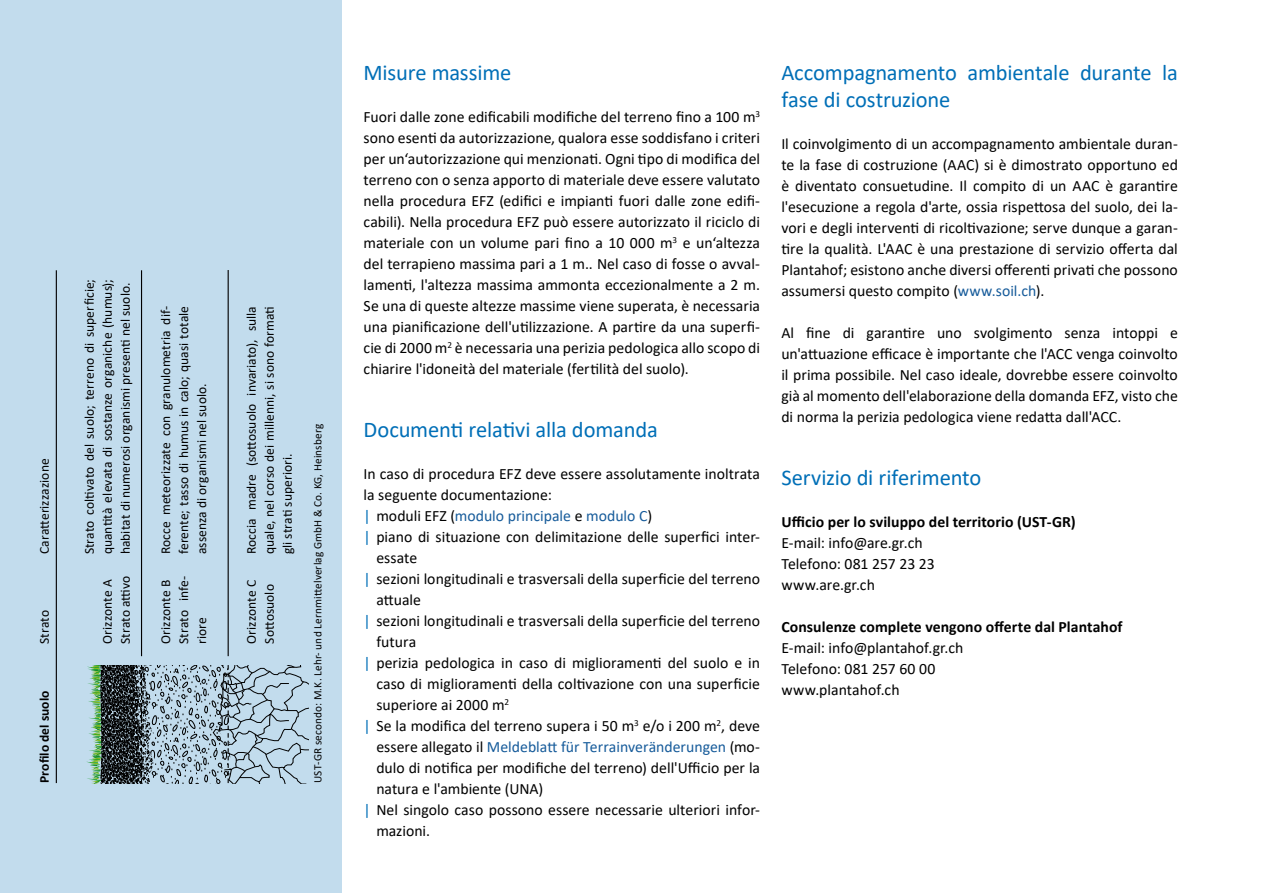
<style>
.page{position:relative;width:1263px;height:893px;background:#fff}
.page>*{position:absolute;margin:0;border:0;box-sizing:border-box;transform-origin:0 0}
.Head_01{font:22.5px/27px "Calibri";letter-spacing:-.01em;color:#006fb7}
.t1{font:15.75px/21px "Calibri";color:#000}
.t2{font:15.75px "Calibri";color:#165b9a}
.Tabelle_Bodenprofil{font:13.5px/18px "Calibri";letter-spacing:.005em;color:#000;text-align:justify}
.Tabelle_Bodenprofil-2{font:700 13.5px "Calibri";letter-spacing:.01em;color:#000}
.Unterschrift{font:11.25px "Calibri";letter-spacing:.015em;color:#000}
.s1{color:#006fb7}
.s2{color:#000}
.s3{color:#165b9a}
.s4{font-weight:700}
</style>
<div class="page">
<div style="left:0;top:0;width:342px;height:893px;background:#c2dced"></div>
<hr style="left:141px;top:270px;width:1px;height:386px;background:#000">
<hr style="left:228px;top:270px;width:1px;height:386px;background:#000">
<hr style="left:56px;top:270px;width:1px;height:513px;background:#000">
<svg style="left:86px;top:665px;width:223px;height:118px"></svg>
<p class="Tabelle_Bodenprofil" style="left:35px;top:554px;width:97px;rotate:-90deg">Caratterizzazione</p>
<p class="Tabelle_Bodenprofil" style="left:35px;top:644px;width:35px;rotate:-90deg">Strato</p>
<p class="Tabelle_Bodenprofil-2" style="left:35px;top:783px;width:94px;rotate:-90deg">Profilo del suolo</p>
<p class="Tabelle_Bodenprofil" style="left:80px;top:554px;width:277px;rotate:-90deg">Strato coltivato del suolo; terreno di superficie; quantità elevata di sostanze organiche (humus); habitat di numerosi organismi presenti nel suolo.</p>
<p class="Tabelle_Bodenprofil" style="left:156px;top:554px;width:250px;rotate:-90deg">Rocce meteorizzate con granulometria dif&shy;ferente; tasso di humus in calo; quasi totale assenza di organismi nel suolo.</p>
<p class="Tabelle_Bodenprofil" style="left:242px;top:554px;width:250px;rotate:-90deg">Roccia madre (sottosuolo invariato), sulla quale, nel corso dei millenni, si sono formati gli strati superiori.</p>
<p class="Tabelle_Bodenprofil" style="left:98px;top:644px;width:66px;rotate:-90deg">Orizzonte A</p>
<p class="Tabelle_Bodenprofil" style="left:116px;top:644px;width:70px;rotate:-90deg">Strato attivo</p>
<p class="Tabelle_Bodenprofil" style="left:156px;top:644px;width:65px;rotate:-90deg">Orizzonte B</p>
<p class="Tabelle_Bodenprofil" style="left:174px;top:644px;width:70px;rotate:-90deg">Strato infe&shy;riore</p>
<p class="Tabelle_Bodenprofil" style="left:242px;top:644px;width:65px;rotate:-90deg">Orizzonte C</p>
<p class="Tabelle_Bodenprofil" style="left:260px;top:644px;width:61px;rotate:-90deg">Sottosuolo</p>
<p class="Unterschrift" style="left:310px;top:783px;width:361px;rotate:-90deg">UST-GR secondo: M.K. Lehr- und Lernmittelverlag GmbH &amp; Co. KG, Heinsberg</p>
<p class="Head_01" style="left:364px;top:58px;width:149px">Misure massime</p>
<p class="t1" style="left:364px;top:106px;width:398px;text-align:justify">Fuori dalle zone edificabili modifiche del terreno fino a 100 m<sup>3 </sup>sono esenti da autorizzazione, qualora esse soddisfano i criteri per un‘autorizzazione qui menzionati. Ogni tipo di modifica del terreno con o senza apporto di materiale deve essere valutato nella procedura EFZ (edifici e impianti fuori dalle zone edifi&shy;cabili). Nella procedura EFZ può essere autorizzato il riciclo di materiale con un volume pari fino a 10 000 m<sup>3</sup> e un‘altezza del terrapieno massima pari a 1 m.. Nel caso di fosse o avval&shy;lamenti, l'altezza massima ammonta eccezionalmente a 2 m.<br>Se una di queste altezze massime viene superata, è necessaria una pianificazione dell'utilizzazione. A partire da una superfi&shy;cie di 2000 m<sup>2</sup> è necessaria una perizia pedologica allo scopo di chiarire l'idoneità del materiale (fertilità del suolo).</p>
<p class="Head_01" style="left:364px;top:415px;width:296px">Documenti relativi alla domanda</p>
<p class="t1" style="left:364px;top:463px;width:398px">In caso di procedura EFZ deve essere assolutamente inoltrata la seguente documentazione:</p>
<p class="t2" style="left:364px;top:505px;width:290px"><span class="s1">|</span> <span class="s2">moduli EFZ (</span>modulo principale <span class="s2">e</span> modulo C<span class="s2">)</span></p>
<p class="t1" style="left:376px;top:526px;width:385px;text-indent:-13px"><span class="s1">|</span> piano di situazione con delimitazione delle superfici inter&shy;essate</p>
<p class="t1" style="left:376px;top:568px;width:385px;text-indent:-13px"><span class="s1">|</span> sezioni longitudinali e trasversali della superficie del terreno attuale</p>
<p class="t1" style="left:376px;top:610px;width:385px;text-indent:-13px"><span class="s1">|</span> sezioni longitudinali e trasversali della superficie del terreno futura</p>
<p class="t1" style="left:376px;top:652px;width:385px;text-align:justify;text-indent:-13px"><span class="s1">|</span> perizia pedologica in caso di miglioramenti del suolo e in caso di miglioramenti della coltivazione con una superficie superiore ai 2000 m<sup>2</sup></p>
<p class="t1" style="left:376px;top:715px;width:385px;text-align:justify;text-indent:-13px"><span class="s1">|</span> Se la modifica del terreno supera i 50 m<sup>3</sup> e/o i 200 m<sup>2</sup>, deve essere allegato il <span class="s3">Meldeblatt für Terrainveränderungen</span> (mo&shy;dulo di notifica per modifiche del terreno) dell'Ufficio per la natura e l'ambiente (UNA)</p>
<p class="t1" style="left:376px;top:799px;width:385px;text-indent:-13px"><span class="s1">|</span> Nel singolo caso possono essere necessarie ulteriori infor&shy;mazioni.</p>
<p class="Head_01" style="left:781px;top:58px;width:398px">Accompagnamento ambientale durante la fase di costruzione</p>
<p class="t1" style="left:781px;top:133px;width:398px;text-align:justify">Il coinvolgimento di un accompagnamento ambientale duran&shy;te la fase di costruzione (AAC) si è dimostrato opportuno ed è diventato consuetudine. Il compito di un AAC è garantire l'esecuzione a regola d'arte, ossia rispettosa del suolo, dei la&shy;vori e degli interventi di ricoltivazione; serve dunque a garan&shy;tire la qualità. L'AAC è una prestazione di servizio offerta dal Plantahof; esistono anche diversi offerenti privati che possono assumersi questo compito (<span class="s3">www.soil.ch</span>).</p>
<p class="t1" style="left:781px;top:322px;width:398px;text-align:justify">Al fine di garantire uno svolgimento senza intoppi e un'attuazione efficace è importante che l'ACC venga coinvolto il prima possibile. Nel caso ideale, dovrebbe essere coinvolto già al momento dell'elaborazione della domanda EFZ, visto che di norma la perizia pedologica viene redatta dall'ACC.</p>
<p class="Head_01" style="left:781px;top:463px;width:201px">Servizio di riferimento</p>
<p class="t1" style="left:781px;top:511px;width:296px"><span class="s4">Ufficio per lo sviluppo del territorio (UST-GR)<br></span>E-mail: info@are.gr.ch<br>Telefono: 081 257 23 23<br>www.are.gr.ch</p>
<p class="t1" style="left:781px;top:616px;width:343px"><span class="s4">Consulenze complete vengono offerte dal Plantahof<br></span>E-mail: info@plantahof.gr.ch<br>Telefono: 081 257 60 00<br>www.plantahof.ch</p>
</div>
